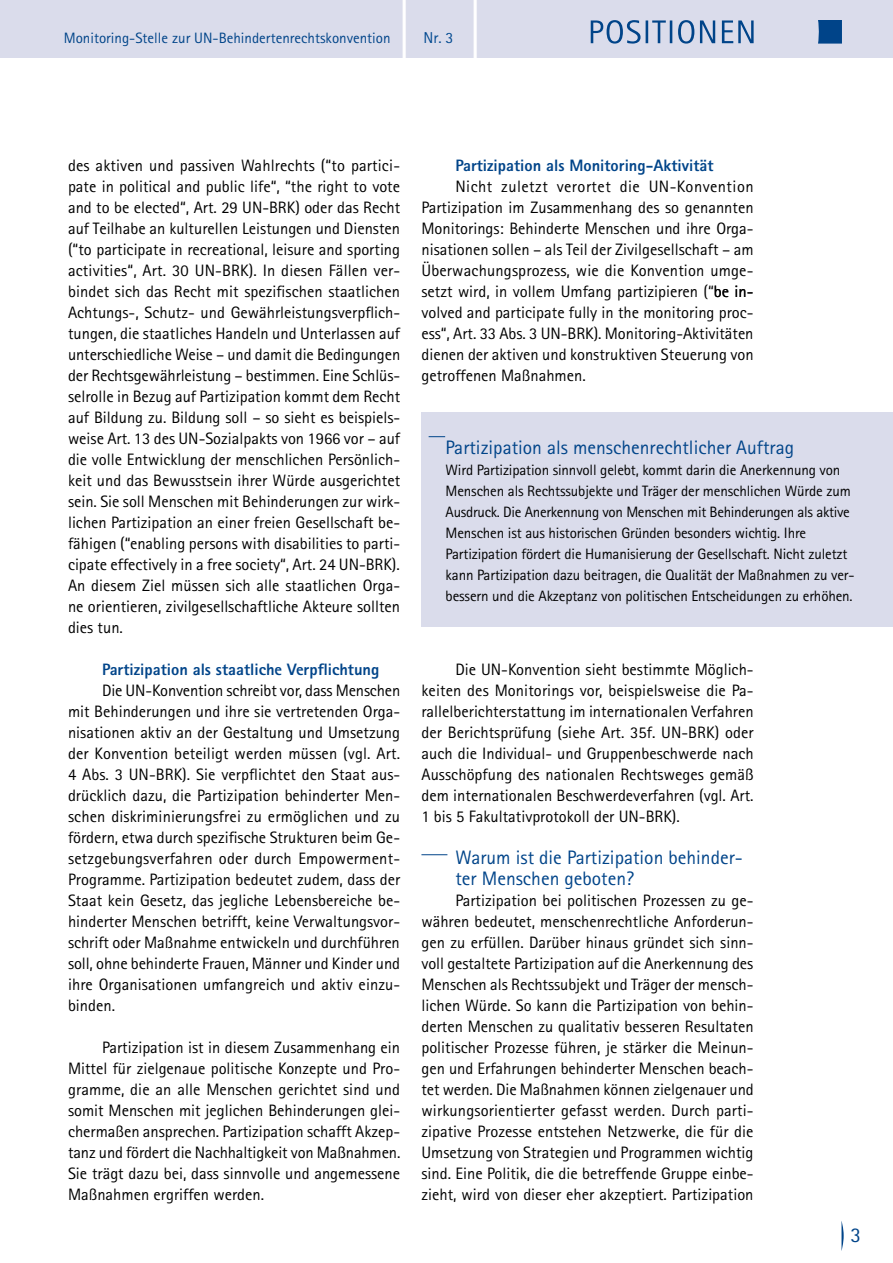
<style>
.page{position:relative;width:893px;height:1263px;background:#fff}
.page>*{position:absolute;margin:0;border:0;box-sizing:border-box;transform-origin:0 0}
.t1{font:82.5px "Rotis Sans Serif";color:#fff;scale:.55 1}
.t2{font:21px "Rotis Sans Serif";color:#004489}
.t3{font:19.5px/21px "Rotis Sans Serif";color:#004489}
.P_fliesstext{font:16.5px/21px "Rotis Sans Serif";color:#000;text-align:justify}
.t4{font:800 16.5px "Rotis Sans Serif";color:#004489}
.t5{font:15.75px "Rotis Sans Serif Std";color:#014990}
.P_infospalte_Fliesst{font:15px/21px "Rotis Sans Serif";letter-spacing:-.01em;color:#000}
.t6{font:15px "Rotis Sans Serif";color:#004489}
</style>
<div class="page">
<div style="left:0;top:0;width:893px;height:57px;background:#dadceb"></div>
<svg style="left:818px;top:20px;width:24px;height:24px"></svg>
<svg style="left:591px;top:20px;width:163px;height:24px"></svg>
<svg style="left:841px;top:1221px;width:3px;height:30px"></svg>
<svg style="left:421px;top:854px;width:26px;height:1px"></svg>
<div style="left:421px;top:412px;width:472px;height:215px;background:#dadceb"></div>
<svg style="left:429px;top:436px;width:16px;height:1px"></svg>
<p class="t6" style="left:64px;top:29px;width:328px">Monitoring-Stelle zur UN-Behindertenrechtskonvention</p>
<h1 class="t1" style="left:398px;top:-29px;width:152px">| |</h1>
<p class="t5" style="left:423px;top:28px;width:32px">Nr. 3</p>
<p class="P_fliesstext" style="left:68px;top:154px;width:334px">des aktiven und passiven Wahlrechts (“to partici&shy;pate in political and public life“, “the right to vote and to be elected“, Art. 29 UN-BRK) oder das Recht auf Teilhabe an kulturellen Leistungen und Diensten (“to participate in recreational, leisure and sporting activities“, Art. 30 UN-BRK). I n diesen Fällen ver&shy;bindet sich das Recht mit spezifischen staatlichen Achtungs-, Schutz- und Gewährleistungsverpflich&shy;tungen, die staatliches Handeln und Unterlassen auf unterschiedliche Weise – und damit die Bedingungen der Rechtsgewährleistung – bestimmen. Eine Schlüs&shy;selrolle in Bezug auf Partizipation kommt dem Recht auf Bildung zu. Bildung soll – so sieht es beispiels&shy;weise Art. 13 des UN-Sozialpakts von 1966 vor – auf die volle Entwicklung der menschlichen Persönlich&shy;keit und das Bewusstsein ihrer Würde ausgerichtet sein. Sie soll Menschen mit Behinderungen zur wirk&shy;lichen Partizipation an einer freien Gesellschaft be&shy;fähigen (“enabling persons with disabilities to parti&shy;cipate effectively in a free society“, Art. 24 UN-BRK).<br>An diesem Ziel müssen sich alle staatlichen Orga&shy;ne orientieren, zivilgesellschaftliche Akteure sollten dies tun.</p>
<h4 class="t4" style="left:102px;top:658px;width:279px">Partizipation als staatliche Verpflichtung</h4>
<p class="P_fliesstext" style="left:68px;top:679px;width:334px;text-indent:34px">Die UN-Konvention schreibt vor, dass Menschen mit Behinderungen und ihre sie vertretenden Orga&shy;nisationen aktiv an der Gestaltung und Umsetzung der Konvention beteiligt werden müssen (vgl. Art.<br>4 Abs. 3 UN-BRK). Sie verpflichtet den Staat aus&shy;drücklich dazu, die Partizipation behinderter Men&shy;schen diskriminierungsfrei zu ermöglichen und zu fördern, etwa durch spezifische Strukturen beim Ge&shy;setzgebungsverfahren oder durch Empowerment-Programme. Partizipation bedeutet zudem, dass der Staat kein Gesetz, das jegliche Lebensbereiche be&shy;hinderter Menschen betrifft, keine Verwaltungsvor&shy;schrift oder Maßnahme entwickeln und durchführen soll, ohne behinderte Frauen, Männer und Kinder und ihre Organisationen umfangreich und aktiv einzu&shy;binden.</p>
<p class="P_fliesstext" style="left:68px;top:1036px;width:334px;text-indent:34px">Partizipation ist in diesem Zusammenhang ein Mittel für zielgenaue politische Konzepte und Pro&shy;gramme, die an alle Menschen gerichtet sind und somit Menschen mit jeglichen Behinderungen glei&shy;chermaßen ansprechen. Partizipation schafft Akzep&shy;tanz und fördert die Nachhaltigkeit von Maßnahmen.<br>Sie trägt dazu bei, dass sinnvolle und angemessene Maßnahmen ergriffen werden.</p>
<h4 class="t4" style="left:455px;top:154px;width:260px">Partizipation als Monitoring-Aktivität</h4>
<p class="P_fliesstext" style="left:421px;top:175px;width:334px;text-indent:34px">Nicht zuletzt verortet die UN-Konvention Partizipation im Zusammenhang des so genannten Monitorings: Behinderte Menschen und ihre Orga&shy;nisationen sollen – als Teil der Zivilgesellschaft – am Überwachungsprozess, wie die Konvention umge&shy;setzt wird, in vollem Umfang partizipieren (“be in&shy;volved and participate fully in the monitoring proc&shy;ess“, Art. 33 Abs. 3 UN-BRK). Monitoring-Aktivitäten dienen der aktiven und konstruktiven Steuerung von getroffenen Maßnahmen.</p>
<h3 class="t3" style="left:446px;top:437px;width:350px">Partizipation als menschenrechtlicher Auftrag</h3>
<p class="P_infospalte_Fliesst" style="left:446px;top:459px;width:410px">Wird Partizipation sinnvoll gelebt, kommt darin die Anerkennung von Menschen als Rechtssubjekte und Träger der menschlichen Würde zum Ausdruck. Die Anerkennung von Menschen mit Behinderungen als aktive Menschen ist aus historischen Gründen besonders wichtig. I hre Partizipation fördert die Humanisierung der Gesellschaft. Nicht zuletzt kann Partizipation dazu beitragen, die Qualität der Maßnahmen zu ver&shy;bessern und die Akzeptanz von politischen Entscheidungen zu erhöhen.</p>
<p class="P_fliesstext" style="left:421px;top:658px;width:334px;text-indent:34px">Die UN-Konvention sieht bestimmte Möglich&shy;keiten des Monitorings vor, beispielsweise die Pa&shy;rallelberichterstattung im internationalen Verfahren der Berichtsprüfung (siehe Art. 35f. UN-BRK) oder auch die I ndividual- und Gruppenbeschwerde nach Ausschöpfung des nationalen Rechtsweges gemäß dem internationalen Beschwerdeverfahren (vgl. Art.<br>1 bis 5 Fakultativprotokoll der UN-BRK).</p>
<h3 class="t3" style="left:455px;top:846px;width:289px">Warum ist die Partizipation behinder&shy;ter Menschen geboten?</h3>
<p class="P_fliesstext" style="left:421px;top:889px;width:334px;text-indent:34px">Partizipation bei politischen Prozessen zu ge&shy;währen bedeutet, menschenrechtliche Anforderun&shy;gen zu erfüllen. Darüber hinaus gründet sich sinn&shy;voll gestaltete Partizipation auf die Anerkennung des Menschen als Rechtssubjekt und Träger der mensch&shy;lichen Würde. So kann die Partizipation von behin&shy;derten Menschen zu qualitativ besseren Resultaten politischer Prozesse führen, je stärker die Meinun&shy;gen und Erfahrungen behinderter Menschen beach&shy;tet werden. Die Maßnahmen können zielgenauer und wirkungsorientierter gefasst werden. Durch parti&shy;zipative Prozesse entstehen Netzwerke, die für die Umsetzung von Strategien und Programmen wichtig sind. Eine Politik, die die betreffende Gruppe einbe&shy;zieht, wird von dieser eher akzeptiert. Partizipation</p>
<p class="t2" style="left:850px;top:1222px;width:12px">3</p>
</div>
